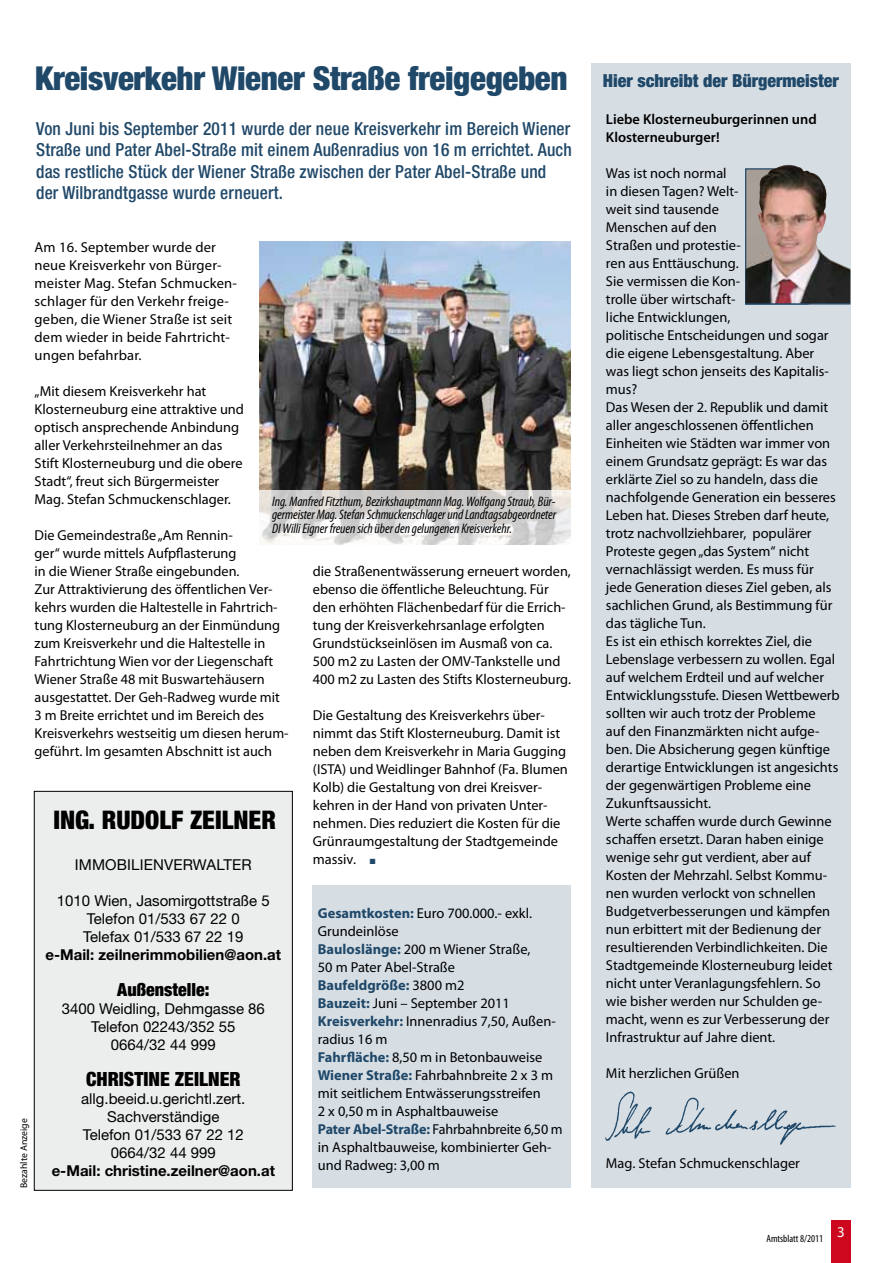
<style>
.page{position:relative;width:893px;height:1263px;background:#fff}
.page>*{position:absolute;margin:0;border:0;box-sizing:border-box;transform-origin:0 0}
.t1{font:900 condensed 33px "Helvetica Neue";letter-spacing:-.01em;color:#204869}
.t2{font:900 condensed 25.5px "Helvetica Neue";color:#000}
.t3{font:900 condensed 19.5px "Helvetica Neue";color:#000}
.t4{font:500 condensed 18px/21.6px "Helvetica Neue";letter-spacing:.01em;color:#204869}
.t5{font:900 condensed 18px "Helvetica Neue";color:#204869}
.t6{font:900 condensed 18px "Helvetica Neue";color:#000}
.t7{font:15px/18px "Helvetica Neue";color:#000;text-align:center}
.t8{font:700 15px "Helvetica Neue";color:#000}
.t9{font:14.4px/18px "Myriad Pro";color:#000}
.t10{font:600 14.4px/18px "Myriad Pro";color:#000}
.t11{font:italic condensed 13.8px/13.5px "Myriad Pro";letter-spacing:-.005em;color:#000;text-align:justify}
.t12{font:condensed 10.5px "Myriad Pro";color:#000}
.t13{font:9.75px "Myriad Pro";color:#000}
.s1{color:#204869}
.s2{font-weight:700;color:#204869}
</style>
<div class="page">
<div style="left:831px;top:1220px;width:20px;height:43px;background:#cd071e"></div>
<div style="left:591px;top:64px;width:259px;height:1124px;background:#d6dee4"></div>
<img style="left:259px;top:241px;width:312px;height:249px">
<div style="left:313px;top:886px;width:258px;height:302px;background:#d6dee4"></div>
<img style="left:605px;top:1091px;width:231px;height:54px">
<svg style="left:745px;top:168px;width:1px;height:135px"></svg>
<img style="left:746px;top:165px;width:104px;height:138px">
<hr style="left:745px;top:303px;width:105px;height:2px;background:#204869">
<svg style="left:259px;top:490px;width:312px;height:55px;fill:#cfcfce"></svg>
<div style="left:34px;top:791px;width:258px;height:399px;background:#eceded"></div>
<div style="left:34px;top:791px;width:259px;height:400px;border:1px solid #000"></div>
<h1 class="t1" style="left:35px;top:58px;width:534px">Kreisverkehr Wiener Straße freigegeben</h1>
<p class="t4" style="left:36px;top:117px;width:537px">Von Juni bis September 2011 wurde der neue Kreisverkehr im Bereich Wiener Straße und Pater Abel-Straße mit einem Außenradius von 16 m errichtet. Auch das restliche Stück der Wiener Straße zwischen der Pater Abel-Straße und der Wilbrandtgasse wurde erneuert.</p>
<p class="t9" style="left:35px;top:238px;width:204px">Am 16. September wurde der neue Kreisverkehr von Bürger&shy;meister Mag. Stefan Schmucken&shy;schlager für den Verkehr freige&shy;geben, die Wiener Straße ist seit dem wieder in beide Fahrtricht&shy;ungen befahrbar.</p>
<p class="t9" style="left:35px;top:382px;width:211px">„Mit diesem Kreisverkehr hat Klosterneuburg eine attraktive und optisch ansprechende Anbindung aller Verkehrsteilnehmer an das Stift Klosterneuburg und die obere Stadt“, freut sich Bürgermeister Mag. Stefan Schmuckenschlager.</p>
<p class="t9" style="left:35px;top:526px;width:256px">Die Gemeindestraße „Am Rennin-<br>ger“ wurde mittels Aufpflasterung<br>in die Wiener Straße eingebunden.<br>Zur Attraktivierung des öffentlichen Ver&shy;kehrs wurden die Haltestelle in Fahrtrich&shy;tung Klosterneuburg an der Einmündung zum Kreisverkehr und die Haltestelle in Fahrtrichtung Wien vor der Liegenschaft Wiener Straße 48 mit Buswartehäusern ausgestattet. Der Geh-Radweg wurde mit 3 m Breite errichtet und im Bereich des Kreisverkehrs westseitig um diesen herum&shy;geführt. Im gesamten Abschnitt ist auch</p>
<p class="t11" style="left:272px;top:494px;width:286px">Ing. Manfred Fitzthum, Bezirkshauptmann Mag. Wolfgang Straub, Bür&shy;germeister Mag. Stefan Schmuckenschlager und Landtagsabgeordneter DI Willi Eigner freuen sich über den gelungenen Kreisverkehr.</p>
<p class="t9" style="left:313px;top:562px;width:260px">die Straßenentwässerung erneuert worden, ebenso die öffentliche Beleuchtung. Für den erhöhten Flächenbedarf für die Errich&shy;tung der Kreisverkehrsanlage erfolgten Grundstückseinlösen im Ausmaß von ca.<br>500 m2 zu Lasten der OMV-Tankstelle und 400 m2 zu Lasten des Stifts Klosterneuburg.</p>
<p class="t9" style="left:313px;top:706px;width:256px">Die Gestaltung des Kreisverkehrs über&shy;nimmt das Stift Klosterneuburg. Damit ist neben dem Kreisverkehr in Maria Gugging (ISTA) und Weidlinger Bahnhof (Fa. Blumen Kolb) die Gestaltung von drei Kreisver&shy;kehren in der Hand von privaten Unter&shy;nehmen. Dies reduziert die Kosten für die Grünraumgestaltung der Stadtgemeinde massiv. <span class="s1">■</span></p>
<h2 class="t2" style="left:53px;top:804px;width:222px">ING. Rudolf Zeilner</h2>
<p class="t7" style="left:75px;top:855px;width:179px">IMMOBILIENVERWALTER</p>
<p class="t7" style="left:57px;top:891px;width:214px">1010 Wien, Jasomirgottstraße 5<br>Telefon 01/533 67 22 0<br>Telefax 01/533 67 22 19</p>
<p class="t8" style="left:45px;top:945px;width:237px">e-Mail: zeilnerimmobilien@aon.at</p>
<p class="t6" style="left:117px;top:978px;width:94px">Außenstelle:</p>
<p class="t7" style="left:62px;top:999px;width:205px">3400 Weidling, Dehmgasse 86<br>Telefon 02243/352 55<br>0664/32 44 999</p>
<h3 class="t3" style="left:86px;top:1067px;width:156px">CHRISTINE ZEILNER</h3>
<p class="t7" style="left:81px;top:1089px;width:166px">allg.beeid.u.gerichtl.zert.<br>Sachverständige<br>Telefon 01/533 67 22 12<br>0664/32 44 999</p>
<p class="t8" style="left:52px;top:1161px;width:225px">e-Mail: christine.zeilner@aon.at</p>
<p class="t9" style="left:318px;top:904px;width:246px"><span class="s2">Gesamtkosten:</span> Euro 700.000.- exkl.<br>Grundeinlöse<br><span class="s2">Bauloslänge:</span> 200 m Wiener Straße,<br>50 m Pater Abel-Straße<br><span class="s2">Baufeldgröße:</span> 3800 m2<br><span class="s2">Bauzeit:</span> Juni – September 2011<br><span class="s2">Kreisverkehr:</span> Innenradius 7,50, Außen&shy;radius 16 m<br><span class="s2">Fahrfläche:</span> 8,50 m in Betonbauweise<br><span class="s2">Wiener Straße:</span> Fahrbahnbreite 2 x 3 m mit seitlichem Entwässerungsstreifen<br>2 x 0,50 m in Asphaltbauweise<br><span class="s2">Pater Abel-Straße:</span> Fahrbahnbreite 6,50 m in Asphaltbauweise, kombinierter Geh&shy;und Radweg: 3,00 m</p>
<p class="t13" style="left:18px;top:1188px;width:71px;rotate:-90deg">Bezahlte Anzeige</p>
<p class="t5" style="left:603px;top:70px;width:238px">Hier schreibt der Bürgermeister</p>
<p class="t10" style="left:606px;top:110px;width:212px">Liebe Klosterneuburgerinnen und<br>Klosterneuburger!</p>
<p class="t9" style="left:606px;top:164px;width:235px">Was ist noch normal<br>in diesen Tagen? Welt-<br>weit sind tausende<br>Menschen auf den<br>Straßen und protestie-<br>ren aus Enttäuschung.<br>Sie vermissen die Kon-<br>trolle über wirtschaft-<br>liche Entwicklungen,<br>politische Entscheidungen und sogar die eigene Lebensgestaltung. Aber was liegt schon jenseits des Kapitalis&shy;mus?<br>Das Wesen der 2. Republik und damit aller angeschlossenen öffentlichen<br>Einheiten wie Städten war immer von einem Grundsatz geprägt: Es war das erklärte Ziel so zu handeln, dass die nachfolgende Generation ein besseres<br>Leben hat. Dieses Streben darf heute, trotz nachvollziehbarer, populärer<br>Proteste gegen „das System“ nicht vernachlässigt werden. Es muss für jede Generation dieses Ziel geben, als sachlichen Grund, als Bestimmung für das tägliche Tun.<br>Es ist ein ethisch korrektes Ziel, die<br>Lebenslage verbessern zu wollen. Egal auf welchem Erdteil und auf welcher<br>Entwicklungsstufe. Diesen Wettbewerb sollten wir auch trotz der Probleme<br>auf den Finanzmärkten nicht aufge&shy;ben. Die Absicherung gegen künftige derartige Entwicklungen ist angesichts der gegenwärtigen Probleme eine<br>Zukunftsaussicht.<br>Werte schaffen wurde durch Gewinne schaffen ersetzt. Daran haben einige wenige sehr gut verdient, aber auf<br>Kosten der Mehrzahl. Selbst Kommu&shy;nen wurden verlockt von schnellen<br>Budgetverbesserungen und kämpfen nun erbittert mit der Bedienung der resultierenden Verbindlichkeiten. Die<br>Stadtgemeinde Klosterneuburg leidet nicht unter Veranlagungsfehlern. So wie bisher werden nur Schulden ge&shy;macht, wenn es zur Verbesserung der<br>Infrastruktur auf Jahre dient.</p>
<p class="t9" style="left:606px;top:1064px;width:135px">Mit herzlichen Grüßen</p>
<p class="t9" style="left:606px;top:1154px;width:196px">Mag. Stefan Schmuckenschlager</p>
<p class="t12" style="left:766px;top:1232px;width:80px">Amtsblatt 8/2011 <sup>3</sup></p>
</div>
